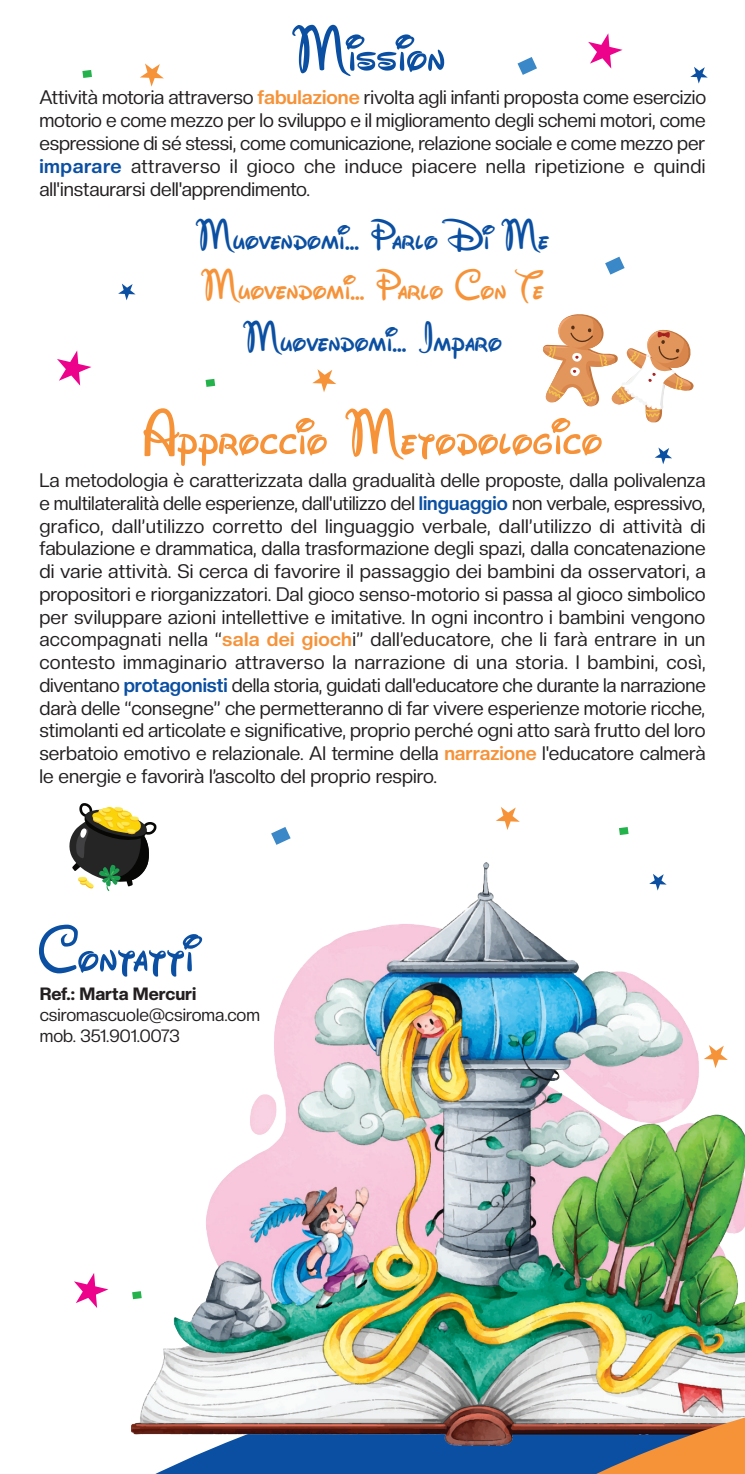
<style>
.page{position:relative;width:745px;height:1474px;background:#fff}
.page>*{position:absolute;margin:0;border:0;box-sizing:border-box;transform-origin:0 0}
.t1{font:64.75px "Walt Disney Script";color:#0a4fa2}
.t2{font:63px "Walt Disney Script";color:#f69238}
.t3{font:63px "Walt Disney Script";color:#0a4fa2}
.t4{font:42px "Walt Disney Script";color:#0a4fa2}
.t5{font:42px "Walt Disney Script";color:#f69238}
.t6{font:19.25px/22.8px "Creato Display";color:#231f20;text-align:justify}
.t7{font:17.5px/21px "Creato Display";color:#231f20}
.t8{font:800 17.5px "Creato Display";color:#231f20}
.s1{font-weight:700;color:#f69238}
.s2{font-weight:700;color:#0a4fa2}
</style>
<div class="page">
<svg style="left:96px;top:1289px;width:434px;height:184px;fill:#0a4fa2"></svg>
<img style="left:132px;top:862px;width:612px;height:583px">
<svg style="left:530px;top:1365px;width:214px;height:108px"></svg>
<svg style="left:69px;top:803px;width:87px;height:88px"></svg>
<svg style="left:542px;top:314px;width:151px;height:109px"></svg>
<svg style="left:588px;top:33px;width:34px;height:36px"></svg>
<svg style="left:57px;top:350px;width:34px;height:36px"></svg>
<svg style="left:74px;top:1273px;width:34px;height:34px"></svg>
<svg style="left:140px;top:63px;width:24px;height:24px"></svg>
<svg style="left:312px;top:369px;width:24px;height:23px"></svg>
<svg style="left:496px;top:807px;width:23px;height:23px"></svg>
<svg style="left:703px;top:1045px;width:24px;height:23px"></svg>
<svg style="left:517px;top:57px;width:19px;height:18px"></svg>
<svg style="left:605px;top:257px;width:19px;height:17px"></svg>
<svg style="left:271px;top:827px;width:19px;height:17px"></svg>
<svg style="left:118px;top:283px;width:17px;height:17px"></svg>
<svg style="left:690px;top:67px;width:17px;height:17px"></svg>
<svg style="left:655px;top:447px;width:16px;height:17px"></svg>
<svg style="left:648px;top:873px;width:18px;height:17px"></svg>
<svg style="left:205px;top:379px;width:10px;height:8px"></svg>
<svg style="left:619px;top:827px;width:9px;height:8px"></svg>
<svg style="left:132px;top:1291px;width:10px;height:8px"></svg>
<svg style="left:82px;top:70px;width:10px;height:8px"></svg>
<h2 class="t3" style="left:291px;top:9px;width:155px">Mission</h2>
<p class="t6" style="left:39px;top:86px;width:668px">Attività motoria attraverso <span class="s1">fabulazione</span> rivolta agli infanti proposta come esercizio motorio e come mezzo per lo sviluppo e il miglioramento degli schemi motori, come espressione di sé stessi, come comunicazione, relazione sociale e come mezzo per <span class="s2">imparare</span> attraverso il gioco che induce piacere nella ripetizione e quindi all'instaurarsi dell'apprendimento.</p>
<h3 class="t4" style="left:195px;top:208px;width:355px">Muovendomi... Parlo Di Me</h3>
<h3 class="t5" style="left:201px;top:258px;width:344px">Muovendomi... Parlo Con Te</h3>
<h3 class="t4" style="left:243px;top:310px;width:260px">Muovendomi... Imparo</h3>
<h2 class="t2" style="left:143px;top:392px;width:461px">Approccio Metodologico</h2>
<p class="t6" style="left:39px;top:468px;width:667px">La metodologia è caratterizzata dalla gradualità delle proposte, dalla polivalenza e multilateralità delle esperienze, dall'utilizzo del <span class="s2">linguaggio</span> non verbale, espressivo, grafico, dall’utilizzo corretto del linguaggio verbale, dall’utilizzo di attività di fabulazione e drammatica, dalla trasformazione degli spazi, dalla concatenazione di varie attività. Si cerca di favorire il passaggio dei bambini da osservatori, a propositori e riorganizzatori. Dal gioco senso-motorio si passa al gioco simbolico per sviluppare azioni intellettive e imitative. In ogni incontro i bambini vengono accompagnati nella “<span class="s1">sala dei gioch</span>i” dall’educatore, che li farà entrare in un contesto immaginario attraverso la narrazione di una storia. I bambini, così, diventano <span class="s2">protagonisti</span> della storia, guidati dall'educatore che durante la narrazione darà delle “consegne” che permetteranno di far vivere esperienze motorie ricche, stimolanti ed articolate e significative, proprio perché ogni atto sarà frutto del loro serbatoio emotivo e relazionale. Al termine della <span class="s1">narrazione</span> l'educatore calmerà le energie e favorirà l’ascolto del proprio respiro.</p>
<h1 class="t1" style="left:38px;top:908px;width:157px">Contatti</h1>
<p class="t8" style="left:40px;top:983px;width:158px">Ref.: Marta Mercuri</p>
<p class="t7" style="left:40px;top:1004px;width:222px">csiromascuole@csiroma.com mob. 351.901.0073</p>
</div>
